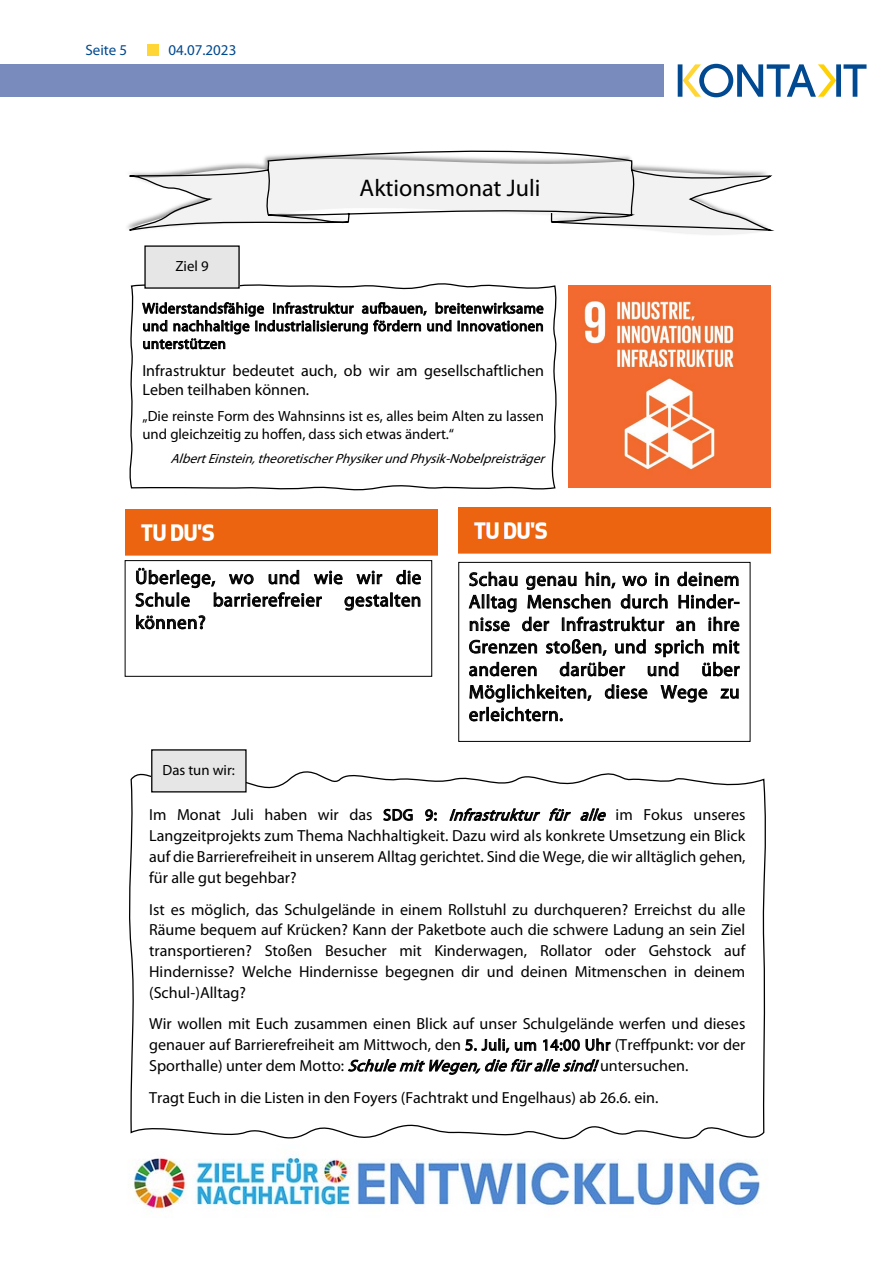
<style>
.page{position:relative;width:893px;height:1263px;background:#fff}
.page>*{position:absolute;margin:0;border:0;box-sizing:border-box;transform-origin:0 0}
.t1{font:24.15px "Myriad Pro";color:#000}
.t2{font:18.75px/22.5px "Myriad Pro";letter-spacing:.025em;color:#000;text-align:justify}
.t3{font:16.05px/20.9px "Myriad Pro";color:#000;text-align:justify}
.t4{font:15px "Myriad Pro";color:#014990}
.t5{font:14.85px/17.7px "Myriad Pro";color:#000;text-align:justify}
.t6{font:italic 13.35px "Myriad Pro";color:#000}
.s1{font-style:italic}
</style>
<div class="page">
<svg style="left:678px;top:64px;width:188px;height:33px"></svg>
<div style="left:0;top:64px;width:663px;height:33px;background:#788bbc"></div>
<div style="left:148px;top:44px;width:11px;height:11px;background:#ffd636"></div>
<svg style="left:129px;top:283px;width:428px;height:208px"></svg>
<img style="left:136px;top:292px;width:415px;height:190px">
<svg style="left:142px;top:298px;width:401px;height:58px"></svg>
<div style="left:145px;top:246px;width:94px;height:42px;background:#e7e6e6"></div>
<div style="left:144px;top:245px;width:96px;height:44px;border:1px solid #000"></div>
<svg style="left:128px;top:150px;width:646px;height:82px"></svg>
<img style="left:134px;top:164px;width:632px;height:60px">
<svg style="left:129px;top:771px;width:637px;height:369px"></svg>
<div style="left:152px;top:750px;width:94px;height:42px;background:#e7e6e6"></div>
<div style="left:151px;top:749px;width:96px;height:43px;border:1px solid #000"></div>
<img style="left:128px;top:1155px;width:632px;height:60px">
<img style="left:126px;top:509px;width:311px;height:47px">
<img style="left:459px;top:507px;width:311px;height:47px">
<img style="left:568px;top:286px;width:202px;height:202px">
<div style="left:125px;top:560px;width:307px;height:117px;border:1px solid #000"></div>
<svg style="left:135px;top:567px;width:286px;height:63px"></svg>
<div style="left:458px;top:562px;width:293px;height:180px;border:1px solid #000"></div>
<svg style="left:469px;top:571px;width:271px;height:151px"></svg>
<p class="t4" style="left:85px;top:41px;width:43px">Seite 5</p>
<p class="t4" style="left:169px;top:41px;width:69px">04.07.2023</p>
<p class="t5" style="left:175px;top:257px;width:35px">Ziel 9</p>
<p class="t1" style="left:360px;top:173px;width:182px">Aktionsmonat Juli</p>
<p class="t5" style="left:142px;top:299px;width:403px">Widerstandsfähige Infrastruktur aufbauen, breitenwirksame und nachhaltige Industrialisierung fördern und Innovationen unterstützen</p>
<p class="t3" style="left:142px;top:360px;width:403px;line-height:19.5px">Infrastruktur bedeutet auch, ob wir am gesellschaftlichen<br>Leben teilhaben können.</p>
<p class="t5" style="left:142px;top:407px;width:403px">„Die reinste Form des Wahnsinns ist es, alles beim Alten zu lassen und gleichzeitig zu hoffen, dass sich etwas ändert.“</p>
<p class="t6" style="left:170px;top:450px;width:380px">Albert Einstein, theoretischer Physiker und Physik-Nobelpreisträger</p>
<p class="t2" style="left:135px;top:566px;width:288px">Überlege, wo und wie wir die Schule barrierefreier gestalten können?</p>
<p class="t2" style="left:469px;top:568px;width:272px">Schau genau hin, wo in deinem Alltag Menschen durch Hinder&shy;nisse der Infrastruktur an ihre Grenzen stoßen, und sprich mit anderen darüber und über Möglichkeiten, diese Wege zu erleichtern.</p>
<p class="t5" style="left:163px;top:761px;width:74px">Das tun wir:</p>
<p class="t3" style="left:149px;top:804px;width:598px">Im Monat Juli haben wir das SDG 9: <span class="s1">Infrastruktur für alle</span> im Fokus unseres Langzeitprojekts zum Thema Nachhaltigkeit. Dazu wird als konkrete Umsetzung ein Blick auf die Barrierefreiheit in unserem Alltag gerichtet. Sind die Wege, die wir alltäglich gehen, für alle gut begehbar?</p>
<p class="t3" style="left:149px;top:898px;width:598px">Ist es möglich, das Schulgelände in einem Rollstuhl zu durchqueren? Erreichst du alle Räume bequem auf Krücken? Kann der Paketbote auch die schwere Ladung an sein Ziel transportieren? Stoßen Besucher mit Kinderwagen, Rollator oder Gehstock auf Hindernisse? Welche Hindernisse begegnen dir und deinen Mitmenschen in deinem (Schul-)Alltag?</p>
<p class="t3" style="left:149px;top:1013px;width:598px">Wir wollen mit Euch zusammen einen Blick auf unser Schulgelände werfen und dieses genauer auf Barrierefreiheit am Mittwoch, den 5. Juli, um 14:00 Uhr (Treffpunkt: vor der Sporthalle) unter dem Motto: <span class="s1">SchulemitWegen,diefürallesind!</span>untersuchen.</p>
<p class="t3" style="left:149px;top:1086px;width:511px">Tragt Euch in die Listen in den Foyers (Fachtrakt und Engelhaus) ab 26.6. ein.</p>
</div>
